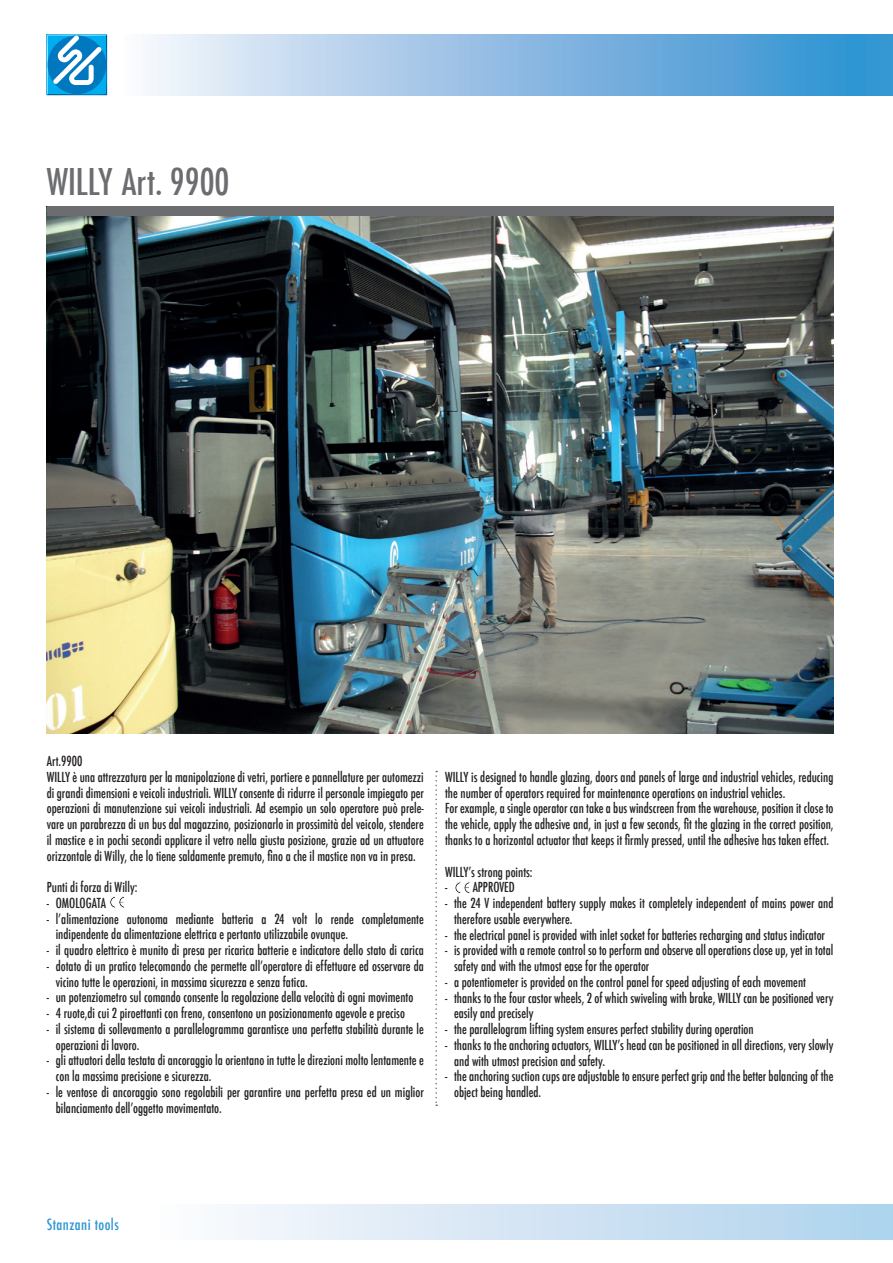
<style>
.page{position:relative;width:893px;height:1263px;background:#fff}
.page>*{position:absolute;margin:0;border:0;box-sizing:border-box;transform-origin:0 0}
.t1{font:500 condensed 36px "Futura";color:#6c6d70}
.t2{font:500 condensed 15px "Futura";letter-spacing:.03em;color:#2e96d3}
.t3{font:500 condensed 13.5px/15.8px "Futura";color:#231f20;scale:.95 1}
</style>
<div class="page">
<svg style="left:47px;top:35px;width:60px;height:60px"></svg>
<div style="left:125px;top:34px;width:768px;height:62px;background:linear-gradient(to right,#f8f3fb,#298bcf)"></div>
<div style="left:160px;top:1204px;width:733px;height:35px;background:linear-gradient(to right,#fcfbfd,#add2ec)"></div>
<svg style="left:435px;top:771px;width:2px;height:335px"></svg>
<img style="left:47px;top:216px;width:786px;height:518px">
<svg style="left:110px;top:896px;width:15px;height:12px"></svg>
<div style="left:47px;top:206px;width:786px;height:10px;background:#6c6d70"></div>
<svg style="left:455px;top:882px;width:15px;height:11px"></svg>
<h1 class="t1" style="left:47px;top:158px;width:184px">WILLY Art. 9900</h1>
<p class="t3" style="left:47px;top:753px;width:398px">Art.9900<br>WILLY è una attrezzatura per la manipolazione di vetri, portiere e pannellature per automezzi di grandi dimensioni e veicoli industriali. WILLY consente di ridurre il personale impiegato per operazioni di manutenzione sui veicoli industriali. Ad esempio un solo operatore può prele&shy;vare un parabrezza di un bus dal magazzino, posizionarlo in prossimità del veicolo, stendere il mastice e in pochi secondi applicare il vetro nella giusta posizione, grazie ad un attuatore orizzontale di Willy, che lo tiene saldamente premuto, fino a che il mastice non va in presa.</p>
<p class="t3" style="left:47px;top:879px;width:97px">Punti di forza di Willy:</p>
<p class="t3" style="left:47px;top:895px;width:64px">- OMOLOGATA</p>
<p class="t3" style="left:56px;top:911px;width:389px;text-indent:-9px">- l’alimentazione autonoma mediante batteria a 24 volt lo rende completamente indipendente da alimentazione elettrica e pertanto utilizzabile ovunque.</p>
<p class="t3" style="left:47px;top:942px;width:398px">- il quadro elettrico è munito di presa per ricarica batterie e indicatore dello stato di carica</p>
<p class="t3" style="left:56px;top:958px;width:389px;text-indent:-9px">- dotato di un pratico telecomando che permette all’operatore di effettuare ed osservare da vicino tutte le operazioni, in massima sicurezza e senza fatica.</p>
<p class="t3" style="left:47px;top:989px;width:387px">- un potenziometro sul comando consente la regolazione della velocità di ogni movimento</p>
<p class="t3" style="left:47px;top:1005px;width:379px">- 4 ruote,di cui 2 piroettanti con freno, consentono un posizionamento agevole e preciso</p>
<p class="t3" style="left:56px;top:1021px;width:389px;text-indent:-9px">- il sistema di sollevamento a parallelogramma garantisce una perfetta stabilità durante le operazioni di lavoro.</p>
<p class="t3" style="left:56px;top:1052px;width:389px;text-indent:-9px">- gli attuatori della testata di ancoraggio la orientano in tutte le direzioni molto lentamente e con la massima precisione e sicurezza.</p>
<p class="t3" style="left:56px;top:1084px;width:389px;text-indent:-9px">- le ventose di ancoraggio sono regolabili per garantire una perfetta presa ed un miglior bilanciamento dell’oggetto movimentato.</p>
<p class="t3" style="left:445px;top:769px;width:410px">WILLY is designed to handle glazing, doors and panels of large and industrial vehicles, reducing the number of operators required for maintenance operations on industrial vehicles.<br>For example, a single operator can take a bus windscreen from the warehouse, position it close to the vehicle, apply the adhesive and, in just a few seconds, fit the glazing in the correct position, thanks to a horizontal actuator that keeps it firmly pressed, until the adhesive has taken effect.</p>
<p class="t3" style="left:445px;top:864px;width:94px">WILLY’s strong points:</p>
<p class="t3" style="left:445px;top:879px;width:75px">- APPROVED</p>
<p class="t3" style="left:454px;top:895px;width:401px;text-indent:-9px">- the 24 V independent battery supply makes it completely independent of mains power and therefore usable everywhere.</p>
<p class="t3" style="left:445px;top:927px;width:401px">- the electrical panel is provided with inlet socket for batteries recharging and status indicator</p>
<p class="t3" style="left:454px;top:942px;width:401px;text-indent:-9px">- is provided with a remote control so to perform and observe all operations close up, yet in total safety and with the utmost ease for the operator</p>
<p class="t3" style="left:445px;top:974px;width:381px">- a potentiometer is provided on the control panel for speed adjusting of each movement</p>
<p class="t3" style="left:454px;top:990px;width:401px;text-indent:-9px">- thanks to the four castor wheels, 2 of which swiveling with brake, WILLY can be positioned very easily and precisely</p>
<p class="t3" style="left:445px;top:1021px;width:326px">- the parallelogram lifting system ensures perfect stability during operation</p>
<p class="t3" style="left:454px;top:1037px;width:401px;text-indent:-9px">- thanks to the anchoring actuators, WILLY’s head can be positioned in all directions, very slowly and with utmost precision and safety.</p>
<p class="t3" style="left:454px;top:1068px;width:401px;text-indent:-9px">- the anchoring suction cups are adjustable to ensure perfect grip and the better balancing of the object being handled.</p>
<p class="t2" style="left:47px;top:1214px;width:74px">Stanzani tools</p>
</div>
